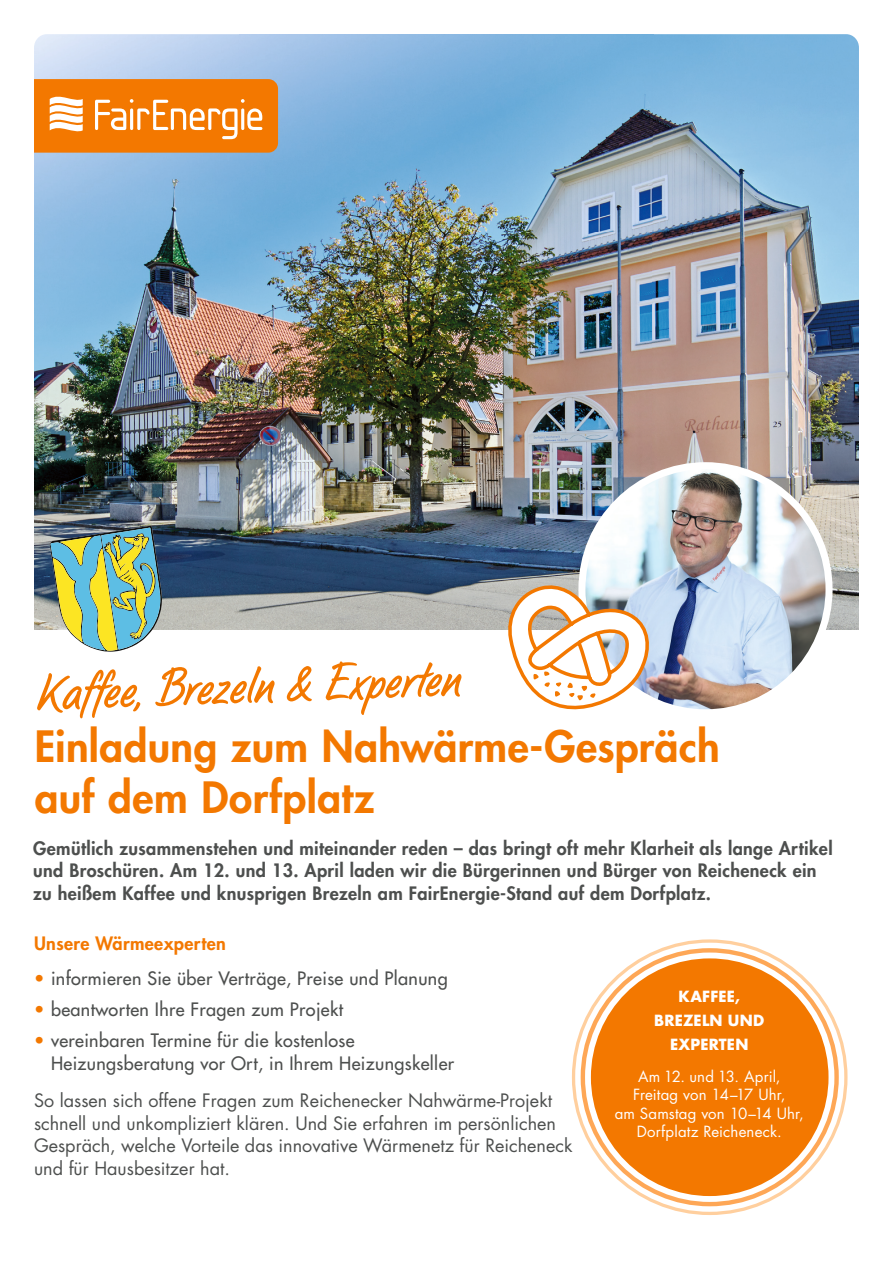
<style>
.page{position:relative;width:893px;height:1263px;background:#fff}
.page>*{position:absolute;margin:0;border:0;box-sizing:border-box;transform-origin:0 0}
.t1{font:52.2px "LP Bambus";color:#f37800}
.t2{font:800 42px/51px "Futura Std";letter-spacing:.01em;color:#f37800}
.t3{font:800 18px/22.5px "Futura Std";letter-spacing:.02em;color:#4d4f4e}
.t4{font:18px/22.5px "Futura Std";color:#4d4f4e}
.t5{font:500 18px/22.5px "Futura Std";letter-spacing:.02em;color:#4d4f4e}
.t6{font:800 18px "Futura Std";letter-spacing:.02em;color:#f37800}
.t7{font:15px/18.6px "Futura Std";letter-spacing:.01em;color:#fff;text-align:center}
.t8{font:700 15px/23.7px "Futura Std";letter-spacing:.015em;color:#fff;text-align:center}
.s1{font-weight:800;color:#f37800}
</style>
<div class="page">
<img style="left:34px;top:34px;width:825px;height:596px">
<svg style="left:572px;top:939px;width:275px;height:276px;fill:#f37800"></svg>
<img style="left:582px;top:466px;width:247px;height:247px;border-radius:124px">
<div style="left:578px;top:462px;width:255px;height:254px;border:7px solid #fff;border-radius:50%"></div>
<svg style="left:506px;top:584px;width:145px;height:126px"></svg>
<svg style="left:34px;top:79px;width:244px;height:74px;background:#f38a23"></svg>
<svg style="left:50px;top:525px;width:112px;height:127px;background:#99b88e"></svg>
<h1 class="t1" style="left:34px;top:661px;width:426px;rotate:-2deg">Kaffee, Brezeln &amp; Experten</h1>
<h2 class="t2" style="left:35px;top:720px;width:686px">Einladung zum Nahwärme-Gespräch auf dem Dorfplatz</h2>
<p class="t3" style="left:33px;top:837px;width:801px">Gemütlich zusammenstehen und miteinander reden – das bringt oft mehr Klarheit als lange Artikel und Broschüren. Am 12. und 13. April laden wir die Bürgerinnen und Bürger von Reicheneck ein zu heißem Kaffee und knusprigen Brezeln am FairEnergie-Stand auf dem Dorfplatz.</p>
<p class="t6" style="left:34px;top:932px;width:193px">Unsere Wärmeexperten</p>
<p class="t5" style="left:34px;top:968px;width:415px"><span class="s1">•</span> informieren Sie über Verträge, Preise und Planung</p>
<p class="t5" style="left:34px;top:999px;width:311px"><span class="s1">•</span> beantworten Ihre Fragen zum Projekt</p>
<p class="t5" style="left:51px;top:1030px;width:405px;text-indent:-17px"><span class="s1">•</span> vereinbaren Termine für die kostenlose<br>Heizungsberatung vor Ort, in Ihrem Heizungskeller</p>
<p class="t4" style="left:34px;top:1089px;width:540px">So lassen sich offene Fragen zum Reichenecker Nahwärme-Projekt schnell und unkompliziert klären. Und Sie erfahren im persönlichen Gespräch, welche Vorteile das innovative Wärmenetz für Reicheneck und für Hausbesitzer hat.</p>
<p class="t8" style="left:654px;top:985px;width:112px">KAFFEE,<br>BREZELN UND<br>EXPERTEN</p>
<p class="t7" style="left:615px;top:1067px;width:191px">Am 12. und 13. April,<br>Freitag von 14–17 Uhr,<br>am Samstag von 10–14 Uhr,<br>Dorfplatz Reicheneck.</p>
</div>
